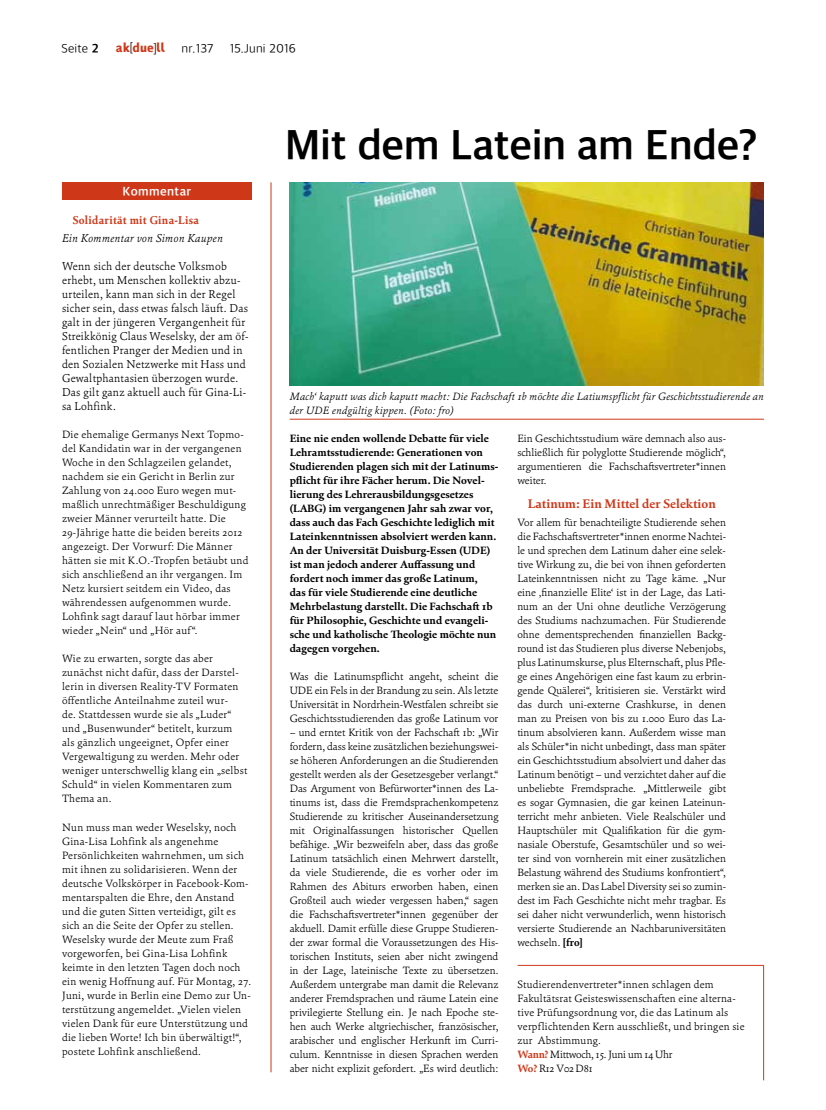
<style>
.page{position:relative;width:826px;height:1110px;background:#fff}
.page>*{position:absolute;margin:0;border:0;box-sizing:border-box;transform-origin:0 0}
.t1{font:700 42.5px "Akduell Apple SD Gothic Neo";letter-spacing:-.01em;color:#000}
.t2{font:700 12.5px "Cala";color:#ce3819}
.t3{font:300 12.5px "Akduell Apple SD Gothic Neo";letter-spacing:.01em;color:#000}
.t4{font:12.5px "Akduell 03";letter-spacing:.02em;color:#ce3819}
.t5{font:700 12.5px "Akduell Apple SD Gothic Neo";letter-spacing:.03em;color:#fff}
.t6{font:300 11.38px/14px "Cala";letter-spacing:.025em;color:#000;scale:.96 1}
.t7{font:italic 300 11.38px "Cala";letter-spacing:.025em;color:#000;scale:.96 1}
.t8{font:700 11.38px "Cala";letter-spacing:.025em;color:#ce3819;scale:.96 1}
.t9{font:300 10.62px/14px "Cala";letter-spacing:.025em;color:#000;text-align:justify}
.t10{font:700 10.62px/14px "Cala";color:#000}
.t11{font:italic 300 10.62px/14px "Cala";letter-spacing:.02em;color:#000}
.s1{font-weight:700}
.s2{color:#000}
.s3{font-weight:700;color:#ce3819}
</style>
<div class="page">
<hr style="left:517px;top:964px;width:247px;height:1px;background:#ce3819">
<hr style="left:763px;top:965px;width:1px;height:114px;background:#ce3819">
<img style="left:290px;top:182px;width:474px;height:203px">
<hr style="left:290px;top:419px;width:474px;height:1px;background:#ce3819">
<div style="left:62px;top:182px;width:190px;height:18px;background:#ce3819"></div>
<hr style="left:271px;top:182px;width:1px;height:889px;background:#ce3819">
<p class="t3" style="left:62px;top:40px;width:39px">Seite <span class="s1">2</span></p>
<p class="t4" style="left:116px;top:42px;width:51px">ak<span class="s2">[</span>due<span class="s2">]</span>ll</p>
<p class="t3" style="left:181px;top:40px;width:33px">nr.137</p>
<p class="t3" style="left:230px;top:40px;width:67px">15.Juni 2016</p>
<p class="t5" style="left:123px;top:182px;width:70px">Kommentar</p>
<p class="t8" style="left:73px;top:213px;width:133px">Solidarität mit Gina-Lisa</p>
<p class="t7" style="left:62px;top:231px;width:169px">Ein Kommentar von Simon Kaupen</p>
<p class="t6" style="left:62px;top:259px;width:196px">Wenn sich der deutsche Volksmob erhebt, um Menschen kollektiv abzu&shy;urteilen, kann man sich in der Regel sicher sein, dass etwas falsch läuft. Das galt in der jüngeren Vergangenheit für Streikkönig Claus Weselsky, der am öf&shy;fentlichen Pranger der Medien und in den Sozialen Netzwerke mit Hass und Gewaltphantasien überzogen wurde.<br>Das gilt ganz aktuell auch für Gina-Li&shy;sa Lohfink.</p>
<p class="t9" style="left:62px;top:427px;width:188px;text-align:left">Die ehemalige Germanys Next Topmo&shy;del Kandidatin war in der vergangenen Woche in den Schlagzeilen gelandet, nachdem sie ein Gericht in Berlin zur Zahlung von 24.000 Euro wegen mut&shy;maßlich unrechtmäßiger Beschuldigung zweier Männer verurteilt hatte. Die 29-Jährige hatte die beiden bereits 2012 angezeigt. Der Vorwurf: Die Männer hätten sie mit K.O.-Tropfen betäubt und sich anschließend an ihr vergangen. Im Netz kursiert seitdem ein Video, das währendessen aufgenommen wurde.<br>Lohfink sagt darauf laut hörbar immer wieder „Nein“ und „Hör auf“.</p>
<p class="t9" style="left:62px;top:651px;width:187px;text-align:left">Wie zu erwarten, sorgte das aber zunächst nicht dafür, dass der Darstel&shy;lerin in diversen Reality-TV Formaten öffentliche Anteilnahme zuteil wur-<br>de. Stattdessen wurde sie als „Luder“ und „Busenwunder“ betitelt, kurzum als gänzlich ungeeignet, Opfer einer Vergewaltigung zu werden. Mehr oder weniger unterschwellig klang ein „selbst Schuld“ in vielen Kommentaren zum Thema an.</p>
<p class="t9" style="left:62px;top:819px;width:191px;text-align:left">Nun muss man weder Weselsky, noch Gina-Lisa Lohfink als angenehme Persönlichkeiten wahrnehmen, um sich mit ihnen zu solidarisieren. Wenn der deutsche Volkskörper in Facebook-Kom&shy;mentarspalten die Ehre, den Anstand und die guten Sitten verteidigt, gilt es sich an die Seite der Opfer zu stellen.<br>Weselsky wurde der Meute zum Fraß vorgeworfen, bei Gina-Lisa Lohfink keimte in den letzten Tagen doch noch ein wenig Hoffnung auf. Für Montag, 27.<br>Juni, wurde in Berlin eine Demo zur Un&shy;terstützung angemeldet. „Vielen vielen vielen Dank für eure Unterstützung und die lieben Worte! Ich bin überwältigt!“, postete Lohfink anschließend.</p>
<h1 class="t1" style="left:285px;top:116px;width:474px">Mit dem Latein am Ende?</h1>
<p class="t11" style="left:290px;top:389px;width:476px">Mach‘ kaputt was dich kaputt macht: Die Fachschaft 1b möchte die Latiumspflicht für Geschichtsstudierende an der UDE endgültig kippen. (Foto: fro)</p>
<p class="t10" style="left:290px;top:431px;width:210px">Eine nie enden wollende Debatte für viele Lehramtsstudierende: Generationen von Studierenden plagen sich mit der Latinums&shy;pflicht für ihre Fächer herum. Die Novel&shy;lierung des Lehrerausbildungsgesetzes (LABG) im vergangenen Jahr sah zwar vor, dass auch das Fach Geschichte lediglich mit Lateinkenntnissen absolviert werden kann.<br>An der Universität Duisburg-Essen (UDE) ist man jedoch anderer Auffassung und fordert noch immer das große Latinum,<br>das für viele Studierende eine deutliche Mehrbelastung darstellt. Die Fachschaft 1b für Philosophie, Geschichte und evangeli&shy;sche und katholische Theologie möchte nun dagegen vorgehen.</p>
<p class="t9" style="left:290px;top:669px;width:210px">Was die Latinumspflicht angeht, scheint die UDE ein Fels in der Brandung zu sein. Als letzte Universität in Nordrhein-Westfalen schreibt sie Geschichtsstudierenden das große Latinum vor</p>
<p class="t9" style="left:290px;top:725px;width:210px">– und erntet Kritik von der Fachschaft 1b: „Wir fordern, dass keine zusätzlichen beziehungswei&shy;se höheren Anforderungen an die Studierenden gestellt werden als der Gesetzesgeber verlangt.“ Das Argument von Befürworter*innen des La&shy;tinums ist, dass die Fremdsprachenkompetenz Studierende zu kritischer Auseinandersetzung mit Originalfassungen historischer Quellen befähige. „Wir bezweifeln aber, dass das große Latinum tatsächlich einen Mehrwert darstellt, da viele Studierende, die es vorher oder im Rahmen des Abiturs erworben haben, einen Großteil auch wieder vergessen haben,“ sagen die Fachschaftsvertreter*innen gegenüber der akduell. Damit erfülle diese Gruppe Studieren&shy;der zwar formal die Voraussetzungen des His&shy;torischen Instituts, seien aber nicht zwingend in der Lage, lateinische Texte zu übersetzen.<br>Außerdem untergrabe man damit die Relevanz anderer Fremdsprachen und räume Latein eine privilegierte Stellung ein. Je nach Epoche ste&shy;hen auch Werke altgriechischer, französischer, arabischer und englischer Herkunft im Curri&shy;culum. Kenntnisse in diesen Sprachen werden aber nicht explizit gefordert. „Es wird deutlich:</p>
<p class="t9" style="left:517px;top:431px;width:210px">Ein Geschichtsstudium wäre demnach also aus&shy;schließlich für polyglotte Studierende möglich“, argumentieren die Fachschaftsvertreter*innen weiter.</p>
<p class="t2" style="left:528px;top:496px;width:189px">Latinum: Ein Mittel der Selektion</p>
<p class="t9" style="left:517px;top:515px;width:210px">Vor allem für benachteiligte Studierende sehen die Fachschaftsvertreter*innen enorme Nachtei&shy;le und sprechen dem Latinum daher eine selek&shy;tive Wirkung zu, die bei von ihnen geforderten Lateinkenntnissen nicht zu Tage käme. „Nur eine ‚finanzielle Elite‘ ist in der Lage, das Lati&shy;num an der Uni ohne deutliche Verzögerung des Studiums nachzumachen. Für Studierende ohne dementsprechenden finanziellen Backg&shy;round ist das Studieren plus diverse Nebenjobs, plus Latinumskurse, plus Elternschaft, plus Pfle&shy;ge eines Angehörigen eine fast kaum zu erbrin&shy;gende Quälerei“, kritisieren sie. Verstärkt wird das durch uni-externe Crashkurse, in denen man zu Preisen von bis zu 1.000 Euro das La&shy;tinum absolvieren kann. Außerdem wisse man als Schüler*in nicht unbedingt, dass man später ein Geschichtsstudium absolviert und daher das Latinum benötigt – und verzichtet daher auf die unbeliebte Fremdsprache. „Mittlerweile gibt es sogar Gymnasien, die gar keinen Lateinun&shy;terricht mehr anbieten. Viele Realschüler und Hauptschüler mit Qualifikation für die gym&shy;nasiale Oberstufe, Gesamtschüler und so wei&shy;ter sind von vornherein mit einer zusätzlichen Belastung während des Studiums konfrontiert“, merken sie an. Das Label Diversity sei so zumin&shy;dest im Fach Geschichte nicht mehr tragbar. Es sei daher nicht verwunderlich, wenn historisch versierte Studierende an Nachbaruniversitäten wechseln. <span class="s1">[fro]</span></p>
<p class="t9" style="left:517px;top:977px;width:228px;text-align:left">Studierendenvertreter*innen schlagen dem Fakultätsrat Geisteswissenschaften eine alterna&shy;tive Prüfungsordnung vor, die das Latinum als verpflichtenden Kern ausschließt, und bringen sie zur Abstimmung.<br><span class="s3">Wann?</span> Mittwoch, 15. Juni um 14 Uhr<br><span class="s3">Wo?</span> R12 V03 D81</p>
</div>
